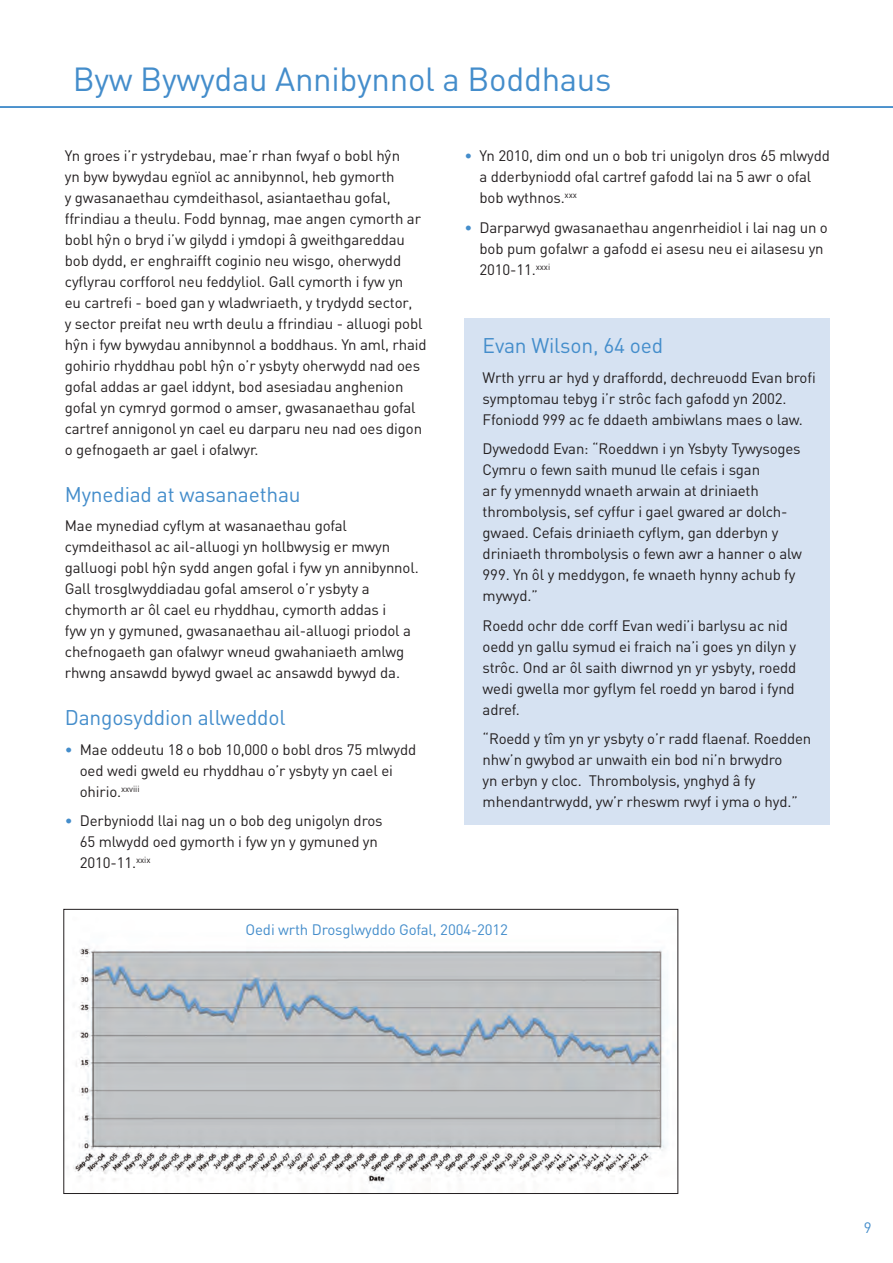
<style>
.page{position:relative;width:893px;height:1263px;background:#fff}
.page>*{position:absolute;margin:0;border:0;box-sizing:border-box;transform-origin:0 0}
.t1{font:33px "DIN";letter-spacing:-.01em;color:#448dcb}
.t2{font:21px "DIN";letter-spacing:-.01em;color:#448dcb}
.t3{font:15px/21px "DIN";letter-spacing:-.01em;color:#231f20}
.t4{font:15px "DIN";letter-spacing:-.01em;color:#448dcb}
.s1{color:#448dcb}
</style>
<div class="page">
<hr style="left:0;top:106px;width:893px;height:2px;background:#448dcb">
<div style="left:465px;top:319px;width:365px;height:506px;background:#d6e2f2"></div>
<img style="left:73px;top:948px;width:595px;height:236px">
<div style="left:63px;top:909px;width:615px;height:285px;border:1px solid #231f20"></div>
<h1 class="t1" style="left:73px;top:58px;width:540px">Byw Bywydau Annibynnol a Boddhaus</h1>
<p class="t3" style="left:65px;top:145px;width:363px">Yn groes i’r ystrydebau, mae’r rhan fwyaf o bobl hyˆn<br>yn byw bywydau egnïol ac annibynnol, heb gymorth<br>y gwasanaethau cymdeithasol, asiantaethau gofal, ffrindiau a theulu. Fodd bynnag, mae angen cymorth ar bobl hyˆn o bryd i’w gilydd i ymdopi â gweithgareddau bob dydd, er enghraifft coginio neu wisgo, oherwydd cyflyrau corfforol neu feddyliol. Gall cymorth i fyw yn<br>eu cartrefi - boed gan y wladwriaeth, y trydydd sector,<br>y sector preifat neu wrth deulu a ffrindiau - alluogi pobl hyˆn i fyw bywydau annibynnol a boddhaus. Yn aml, rhaid gohirio rhyddhau pobl hyˆn o’r ysbyty oherwydd nad oes gofal addas ar gael iddynt, bod asesiadau anghenion gofal yn cymryd gormod o amser, gwasanaethau gofal cartref annigonol yn cael eu darparu neu nad oes digon o gefnogaeth ar gael i ofalwyr.</p>
<h2 class="t2" style="left:65px;top:481px;width:237px">Mynediad at wasanaethau</h2>
<p class="t3" style="left:65px;top:515px;width:355px">Mae mynediad cyflym at wasanaethau gofal cymdeithasol ac ail-alluogi yn hollbwysig er mwyn galluogi pobl hyˆn sydd angen gofal i fyw yn annibynnol.<br>Gall trosglwyddiadau gofal amserol o’r ysbyty a chymorth ar ôl cael eu rhyddhau, cymorth addas i<br>fyw yn y gymuned, gwasanaethau ail-alluogi priodol a chefnogaeth gan ofalwyr wneud gwahaniaeth amlwg rhwng ansawdd bywyd gwael ac ansawdd bywyd da.</p>
<h2 class="t2" style="left:65px;top:704px;width:222px">Dangosyddion allweddol</h2>
<p class="t3" style="left:80px;top:738px;width:338px;text-indent:-15px"><span class="s1">•</span> Mae oddeutu 18 o bob 10,000 o bobl dros 75 mlwydd oed wedi gweld eu rhyddhau o’r ysbyty yn cael ei ohirio.<sup>xxviii</sup></p>
<p class="t3" style="left:80px;top:810px;width:304px;text-indent:-15px"><span class="s1">•</span> Derbyniodd llai nag un o bob deg unigolyn dros<br>65 mlwydd oed gymorth i fyw yn y gymuned yn<br>2010-11.<sup>xxix</sup></p>
<p class="t3" style="left:480px;top:145px;width:352px;text-indent:-15px"><span class="s1">•</span> Yn 2010, dim ond un o bob tri unigolyn dros 65 mlwydd a dderbyniodd ofal cartref gafodd lai na 5 awr o ofal bob wythnos.<sup>xxx</sup></p>
<p class="t3" style="left:480px;top:216px;width:350px;text-indent:-15px"><span class="s1">•</span> Darparwyd gwasanaethau angenrheidiol i lai nag un o bob pum gofalwr a gafodd ei asesu neu ei ailasesu yn<br>2010-11.<sup>xxxi</sup></p>
<h2 class="t2" style="left:483px;top:333px;width:182px">Evan Wilson, 64 oed</h2>
<p class="t3" style="left:483px;top:367px;width:335px">Wrth yrru ar hyd y draffordd, dechreuodd Evan brofi symptomau tebyg i’r strôc fach gafodd yn 2002.<br>Ffoniodd 999 ac fe ddaeth ambiwlans maes o law.</p>
<p class="t3" style="left:483px;top:438px;width:321px">Dywedodd Evan: “Roeddwn i yn Ysbyty Tywysoges Cymru o fewn saith munud lle cefais i sgan<br>ar fy ymennydd wnaeth arwain at driniaeth thrombolysis, sef cyffur i gael gwared ar dolch&shy;gwaed. Cefais driniaeth cyflym, gan dderbyn y driniaeth thrombolysis o fewn awr a hanner o alw 999. Yn ôl y meddygon, fe wnaeth hynny achub fy mywyd.”</p>
<p class="t3" style="left:483px;top:615px;width:315px">Roedd ochr dde corff Evan wedi’i barlysu ac nid oedd yn gallu symud ei fraich na’i goes yn dilyn y strôc. Ond ar ôl saith diwrnod yn yr ysbyty, roedd wedi gwella mor gyflym fel roedd yn barod i fynd adref.</p>
<p class="t3" style="left:483px;top:728px;width:330px">“Roedd y tîm yn yr ysbyty o’r radd flaenaf. Roedden nhw’n gwybod ar unwaith ein bod ni’n brwydro<br>yn erbyn y cloc. Thrombolysis, ynghyd â fy mhendantrwydd, yw’r rheswm rwyf i yma o hyd.”</p>
<p class="t4" style="left:246px;top:920px;width:264px">Oedi wrth Drosglwyddo Gofal, 2004-2012</p>
<p class="t4" style="left:864px;top:1218px;width:9px">9</p>
</div>
